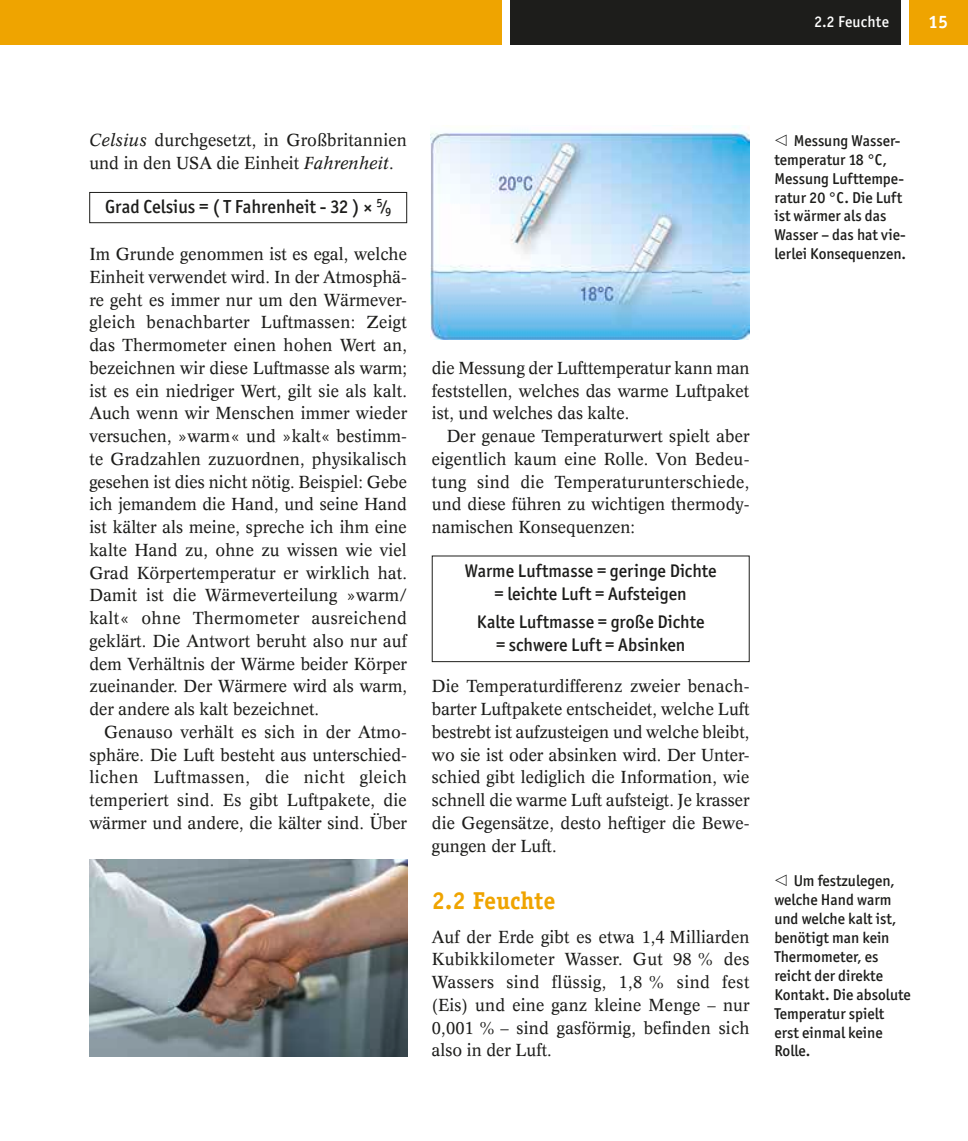
<style>
.page{position:relative;width:968px;height:1141px;background:#fff}
.page>*{position:absolute;margin:0;border:0;box-sizing:border-box;transform-origin:0 0}
.t1{font:700 24.5px "Officina Serif";color:#efa400}
.t2{font:500 18.9px "Officina San ITC";color:#1d1d1b}
.t3{font:500 18.38px/22.8px "Officina San ITC";color:#1d1d1b;text-align:center}
.t4{font:700 18.2px "Officina Sans";color:#fff}
.t5{font:17.15px/22.8px "Concorde";color:#1d1d1b;text-align:justify}
.t6{font:500 15.75px/18.9px "Officina San ITC";color:#1d1d1b}
.t7{font:500 15.75px "Officina San ITC";letter-spacing:.015em;color:#fff}
.s1{font-style:italic}
</style>
<div class="page">
<div style="left:508px;top:0;width:400px;height:45px;background:#1d1d1b"></div>
<div style="left:0;top:0;width:505px;height:45px;background:#efa400"></div>
<div style="left:908px;top:0;width:59px;height:45px;background:#efa400"></div>
<div style="left:900px;top:0;width:8px;height:45px;background:#fff"></div>
<div style="left:502px;top:0;width:8px;height:45px;background:#fff"></div>
<div style="left:89px;top:192px;width:318px;height:31px;border:1px solid #1d1d1b"></div>
<div style="left:432px;top:556px;width:317px;height:106px;border:1px solid #1d1d1b"></div>
<img style="left:89px;top:860px;width:318px;height:196px">
<img style="left:430px;top:126px;width:319px;height:213px">
<p class="t7" style="left:814px;top:12px;width:76px">2.2 Feuchte</p>
<p class="t4" style="left:928px;top:10px;width:21px">15</p>
<p class="t5" style="left:89px;top:129px;width:319px"><span class="s1">Celsius</span> durchgesetzt, in Großbritannien und in den USA die Einheit <span class="s1">Fahrenheit</span>.</p>
<p class="t2" style="left:105px;top:195px;width:287px">Grad Celsius = ( T Fahrenheit - 32 ) × <sup>5</sup>⁄<sub>9</sub></p>
<p class="t5" style="left:89px;top:242px;width:319px">Im Grunde genommen ist es egal, welche Einheit verwendet wird. In der Atmosphä&shy;re geht es immer nur um den Wärmever&shy;gleich benachbarter Luftmassen: Zeigt das Thermometer einen hohen Wert an, bezeichnen wir diese Luftmasse als warm; ist es ein niedriger Wert, gilt sie als kalt.<br>Auch wenn wir Menschen immer wieder versuchen, »warm« und »kalt« bestimm&shy;te Gradzahlen zuzuordnen, physikalisch gesehen ist dies nicht nötig. Beispiel: Gebe ich jemandem die Hand, und seine Hand ist kälter als meine, spreche ich ihm eine kalte Hand zu, ohne zu wissen wie viel Grad Körpertemperatur er wirklich hat.<br>Damit ist die Wärmeverteilung »warm/ kalt« ohne Thermometer ausreichend geklärt. Die Antwort beruht also nur auf dem Verhältnis der Wärme beider Körper zueinander. Der Wärmere wird als warm, der andere als kalt bezeichnet.</p>
<p class="t5" style="left:89px;top:720px;width:319px;text-indent:15px">Genauso verhält es sich in der Atmo&shy;sphäre. Die Luft besteht aus unterschied&shy;lichen Luftmassen, die nicht gleich temperiert sind. Es gibt Luftpakete, die wärmer und andere, die kälter sind. Über</p>
<p class="t5" style="left:432px;top:356px;width:319px">die Messung der Lufttemperatur kann man feststellen, welches das warme Luftpaket ist, und welches das kalte.</p>
<p class="t5" style="left:432px;top:424px;width:319px;text-indent:15px">Der genaue Temperaturwert spielt aber eigentlich kaum eine Rolle. Von Bedeu&shy;tung sind die Temperaturunterschiede, und diese führen zu wichtigen thermody&shy;namischen Konsequenzen:</p>
<p class="t3" style="left:464px;top:560px;width:253px">Warme Luftmasse = geringe Dichte = leichte Luft = Aufsteigen</p>
<p class="t3" style="left:477px;top:610px;width:229px">Kalte Luftmasse = große Dichte = schwere Luft = Absinken</p>
<p class="t5" style="left:432px;top:675px;width:319px">Die Temperaturdifferenz zweier benach&shy;barter Luftpakete entscheidet, welche Luft bestrebt ist aufzusteigen und welche bleibt, wo sie ist oder absinken wird. Der Unter&shy;schied gibt lediglich die Information, wie schnell die warme Luft aufsteigt. Je krasser die Gegensätze, desto heftiger die Bewe&shy;gungen der Luft.</p>
<h1 class="t1" style="left:432px;top:885px;width:125px">2.2 Feuchte</h1>
<p class="t5" style="left:432px;top:925px;width:319px">Auf der Erde gibt es etwa 1,4 -Milliarden Kubikkilometer Wasser. Gut 98 % des Wassers sind flüssig, 1,8 % sind fest (Eis) und eine ganz kleine Menge – nur 0,001 % – sind gasförmig, befinden sich also in der Luft.</p>
<p class="t6" style="left:774px;top:131px;width:133px;text-indent:19px">Messung Wasser&shy;temperatur 18 °C,<br>Messung Lufttempe&shy;ratur 20 °C. Die Luft ist wärmer als das<br>Wasser – das hat vie&shy;lerlei Konsequenzen.</p>
<p class="t6" style="left:774px;top:872px;width:138px;text-indent:19px">Um festzulegen, welche Hand warm und welche kalt ist, benötigt man kein<br>Thermometer, es reicht der direkte<br>Kontakt. Die absolute<br>Temperatur spielt erst einmal keine<br>Rolle.</p>
</div>
